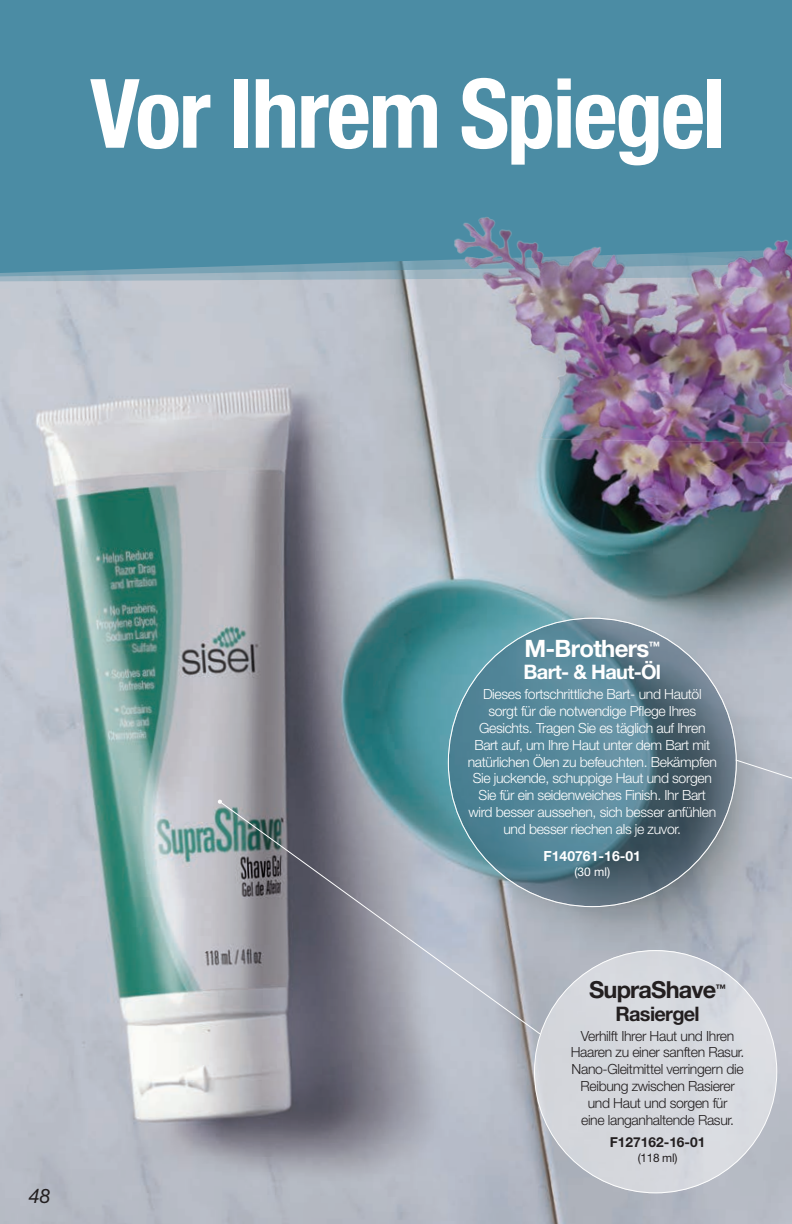
<style>
.page{position:relative;width:792px;height:1224px;background:#fff}
.page>*{position:absolute;margin:0;border:0;box-sizing:border-box;transform-origin:0 0}
.t1{font:700 condensed 96px "Helvetica Neue LT Pro";letter-spacing:-.025em;color:#fff}
.t2{font:700 24px "Helvetica Neue LT Pro";letter-spacing:-.03em;color:#fff}
.t3{font:700 23.6px "Helvetica Neue LT Pro";letter-spacing:-.035em;color:#231f20}
.t4{font:700 20px "Helvetica Neue LT Pro";letter-spacing:-.035em;color:#fff}
.t5{font:700 20px "Helvetica Neue LT Pro";letter-spacing:-.035em;color:#231f20}
.t6{font:italic 20px "Helvetica Neue LT Pro";color:#231f20}
.t7{font:300 14px/16.8px "Helvetica Neue LT Pro";letter-spacing:-.025em;color:#fff;text-align:center}
.t8{font:300 14px/17px "Helvetica Neue LT Pro";letter-spacing:-.025em;color:#231f20;text-align:center}
.t9{font:700 14px "Helvetica Neue LT Pro";color:#fff}
.t10{font:700 13.8px "Helvetica Neue LT Pro";color:#231f20}
.t11{font:12px "Helvetica Neue LT Pro";color:#fff}
.t12{font:11.8px "Helvetica Neue LT Pro";color:#231f20}
.t13{font:700 10.4px "Helvetica Neue LT Pro";color:#231f20}
</style>
<div class="page">
<img style="left:0;top:312px;width:792px;height:912px">
<svg style="left:0;top:281px;width:428px;height:31px;background:#bec4cc"></svg>
<div style="left:0;top:0;width:792px;height:273px;background:#4b8ca4"></div>
<svg style="left:735px;top:759px;width:57px;height:79px;background:#afb5be"></svg>
<svg style="left:219px;top:801px;width:322px;height:234px;background:#90959f"></svg>
<svg style="left:218px;top:799px;width:4px;height:5px"></svg>
<div style="left:535px;top:951px;width:241px;height:242px;background:#d5d8de;border-radius:50%"></div>
<svg style="left:448px;top:618px;width:288px;height:289px;background:#567c8c"></svg>
<img style="left:428px;top:194px;width:364px;height:333px">
<h1 class="t1" style="left:90px;top:55px;width:637px">Vor Ihrem Spiegel</h1>
<h3 class="t6" style="left:29px;top:1183px;width:23px">48</h3>
<h2 class="t2" style="left:524px;top:634px;width:137px">M-Brothers<sup>™</sup></h2>
<h3 class="t4" style="left:524px;top:660px;width:139px">Bart- &amp; Haut-Öl</h3>
<p class="t7" style="left:468px;top:686px;width:251px">Dieses fortschrittliche Bart- und Hautöl sorgt für die notwendige Pflege Ihres Gesichts. Tragen Sie es täglich auf Ihren Bart auf, um Ihre Haut unter dem Bart mit natürlichen Ölen zu befeuchten. Bekämpfen Sie juckende, schuppige Haut und sorgen Sie für ein seidenweiches Finish. Ihr Bart wird besser aussehen, sich besser anfühlen und besser riechen als je zuvor.</p>
<p class="t9" style="left:544px;top:847px;width:99px">F140761-16-01</p>
<p class="t11" style="left:574px;top:864px;width:37px">(30 ml)</p>
<h3 class="t3" style="left:589px;top:975px;width:129px">SupraShave</h3>
<p class="t13" style="left:716px;top:982px;width:12px">™</p>
<h3 class="t5" style="left:615px;top:1001px;width:86px">Rasiergel</h3>
<p class="t8" style="left:571px;top:1027px;width:175px">Verhilft Ihrer Haut und Ihren<br>Haaren zu einer sanften Rasur.<br>Nano-Gleitmittel verringern die<br>Reibung zwischen Rasierer und Haut und sorgen für<br>eine langanhaltende Rasur.</p>
<p class="t10" style="left:610px;top:1134px;width:97px">F127162-16-01</p>
<p class="t12" style="left:638px;top:1151px;width:41px">(118 ml)</p>
</div>
